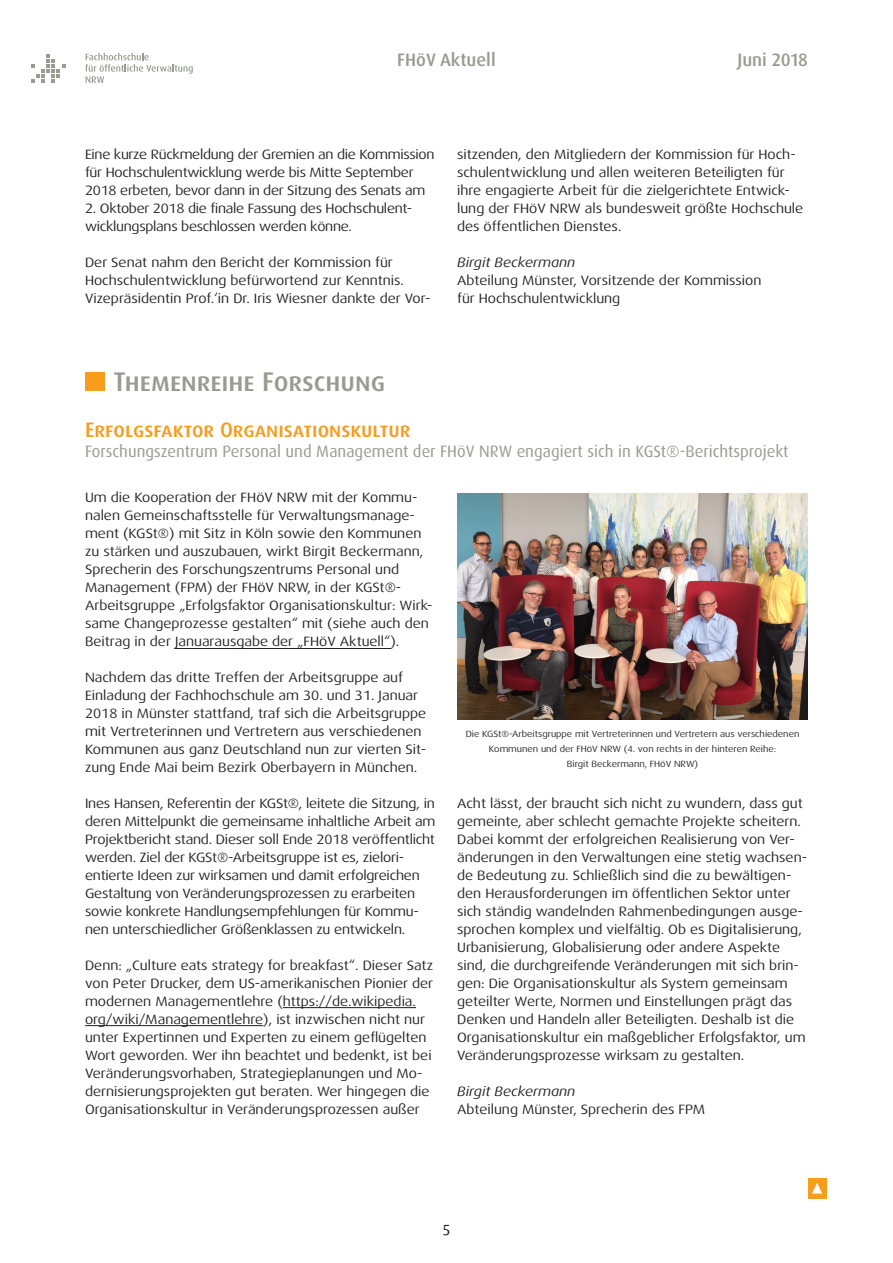
<style>
.page{position:relative;width:893px;height:1263px;background:#fff}
.page>*{position:absolute;margin:0;border:0;box-sizing:border-box;transform-origin:0 0}
.t1{font:500 27px "Dax OT";color:#969d8e}
.t2{font:500 21px "Dax OT";color:#f89c1c}
.t3{font:500 18px "Dax OT";color:#969d8e}
.t4{font:16.5px "Dax";color:#969d8e}
.t5{font:15px "Dax Regular Caps";color:#231f20}
.t6{font:13.5px/18px "Dax Wide";color:#231f20}
.t7{font:13.5px/18px "Dax Wide";letter-spacing:-.02em;color:#231f20}
.t8{font:italic 13.5px "Dax Wide";color:#231f20}
.t9{font:9px/15px "Dax Wide";color:#231f20;text-align:center}
</style>
<div class="page">
<div style="left:808px;top:1178px;width:18px;height:20px;background:#f89c1c"></div>
<svg style="left:812px;top:1182px;width:10px;height:11px"></svg>
<svg style="left:31px;top:54px;width:34px;height:29px"></svg>
<svg style="left:85px;top:53px;width:108px;height:30px"></svg>
<div style="left:85px;top:373px;width:20px;height:18px;background:#f89c1c"></div>
<hr style="left:283px;top:1007px;width:133px;height:1px;background:#231f20">
<hr style="left:85px;top:1025px;width:178px;height:1px;background:#231f20">
<hr style="left:175px;top:648px;width:215px;height:1px;background:#231f20">
<img style="left:457px;top:493px;width:351px;height:227px">
<h3 class="t3" style="left:397px;top:49px;width:100px">FHöV Aktuell</h3>
<h3 class="t3" style="left:737px;top:49px;width:72px">Juni 2018</h3>
<p class="t7" style="left:85px;top:145px;width:351px">Eine kurze Rückmeldung der Gremien an die Kommission für Hochschulentwicklung werde bis Mitte September<br>2018 erbeten, bevor dann in der Sitzung des Senats am</p>
<p class="t7" style="left:85px;top:199px;width:329px">2. Oktober 2018 die finale Fassung des Hochschulent&shy;wicklungsplans beschlossen werden könne.</p>
<p class="t6" style="left:85px;top:253px;width:347px">Der Senat nahm den Bericht der Kommission für<br>Hochschulentwicklung befürwortend zur Kenntnis.<br>Vizepräsidentin Prof.‘in Dr. Iris Wiesner dankte der Vor-</p>
<p class="t6" style="left:457px;top:145px;width:348px">sitzenden, den Mitgliedern der Kommission für Hoch&shy;schulentwicklung und allen weiteren Beteiligten für ihre engagierte Arbeit für die zielgerichtete Entwick&shy;lung der FHöV NRW als bundesweit größte Hochschule des öffentlichen Dienstes.</p>
<p class="t8" style="left:457px;top:255px;width:120px">Birgit Beckermann</p>
<p class="t6" style="left:457px;top:271px;width:306px">Abteilung Münster, Vorsitzende der Kommission für Hochschulentwicklung</p>
<h1 class="t1" style="left:113px;top:365px;width:273px">Themenreihe Forschung</h1>
<h2 class="t2" style="left:85px;top:416px;width:327px">Erfolgsfaktor Organisationskultur</h2>
<p class="t4" style="left:85px;top:441px;width:705px">Forschungszentrum Personal und Management der FHöV NRW engagiert sich in KGSt®-Berichtsprojekt</p>
<p class="t6" style="left:85px;top:489px;width:349px">Um die Kooperation der FHöV NRW mit der Kommu&shy;nalen Gemeinschaftsstelle für Verwaltungsmanage&shy;ment (KGSt®) mit Sitz in Köln sowie den Kommunen zu stärken und auszubauen, wirkt Birgit Beckermann, Sprecherin des Forschungszentrums Personal und Management (FPM) der FHöV NRW, in der KGSt®- Arbeitsgruppe „Erfolgsfaktor Organisationskultur: Wirk&shy;same Changeprozesse gestalten“ mit (siehe auch den Beitrag in der Januarausgabe der „FHöV Aktuell“).</p>
<p class="t6" style="left:85px;top:669px;width:343px">Nachdem das dritte Treffen der Arbeitsgruppe auf Einladung der Fachhochschule am 30. und 31. Januar 2018 in Münster stattfand, traf sich die Arbeitsgruppe mit Vertreterinnen und Vertretern aus verschiedenen Kommunen aus ganz Deutschland nun zur vierten Sit&shy;zung Ende Mai beim Bezirk Oberbayern in München.</p>
<p class="t6" style="left:85px;top:795px;width:352px">Ines Hansen, Referentin der KGSt®, leitete die Sitzung, in deren Mittelpunkt die gemeinsame inhaltliche Arbeit am Projektbericht stand. Dieser soll Ende 2018 veröffentlicht werden. Ziel der KGSt®-Arbeitsgruppe ist es, zielori&shy;entierte Ideen zur wirksamen und damit erfolgreichen Gestaltung von Veränderungsprozessen zu erarbeiten sowie konkrete Handlungsempfehlungen für Kommu&shy;nen unterschiedlicher Größenklassen zu entwickeln.</p>
<p class="t6" style="left:85px;top:956px;width:350px">Denn: „Culture eats strategy for breakfast“. Dieser Satz von Peter Drucker, dem US-amerikanischen Pionier der modernen Managementlehre (https://de.wikipedia. org/wiki/Managementlehre), ist inzwischen nicht nur unter Expertinnen und Experten zu einem geflügelten Wort geworden. Wer ihn beachtet und bedenkt, ist bei Veränderungsvorhaben, Strategieplanungen und Mo&shy;dernisierungsprojekten gut beraten. Wer hingegen die Organisationskultur in Veränderungsprozessen außer</p>
<p class="t9" style="left:466px;top:726px;width:335px">Die KGSt®-Arbeitsgruppe mit Vertreterinnen und Vertretern aus verschiedenen<br>Kommunen und der FHöV NRW (4. von rechts in der hinteren Reihe:<br>Birgit Beckermann, FHöV NRW)</p>
<p class="t6" style="left:457px;top:794px;width:351px">Acht lässt, der braucht sich nicht zu wundern, dass gut gemeinte, aber schlecht gemachte Projekte scheitern.<br>Dabei kommt der erfolgreichen Realisierung von Ver&shy;änderungen in den Verwaltungen eine stetig wachsen&shy;de Bedeutung zu. Schließlich sind die zu bewältigen&shy;den Herausforderungen im öffentlichen Sektor unter sich ständig wandelnden Rahmenbedingungen ausge&shy;sprochen komplex und vielfältig. Ob es Digitalisierung, Urbanisierung, Globalisierung oder andere Aspekte sind, die durchgreifende Veränderungen mit sich brin&shy;gen: Die Organisationskultur als System gemeinsam geteilter Werte, Normen und Einstellungen prägt das Denken und Handeln aller Beteiligten. Deshalb ist die Organisationskultur ein maßgeblicher Erfolgsfaktor, um Veränderungsprozesse wirksam zu gestalten.</p>
<p class="t8" style="left:457px;top:1083px;width:120px">Birgit Beckermann</p>
<p class="t6" style="left:457px;top:1100px;width:250px">Abteilung Münster, Sprecherin des FPM</p>
<p class="t5" style="left:443px;top:1219px;width:9px">5</p>
</div>
